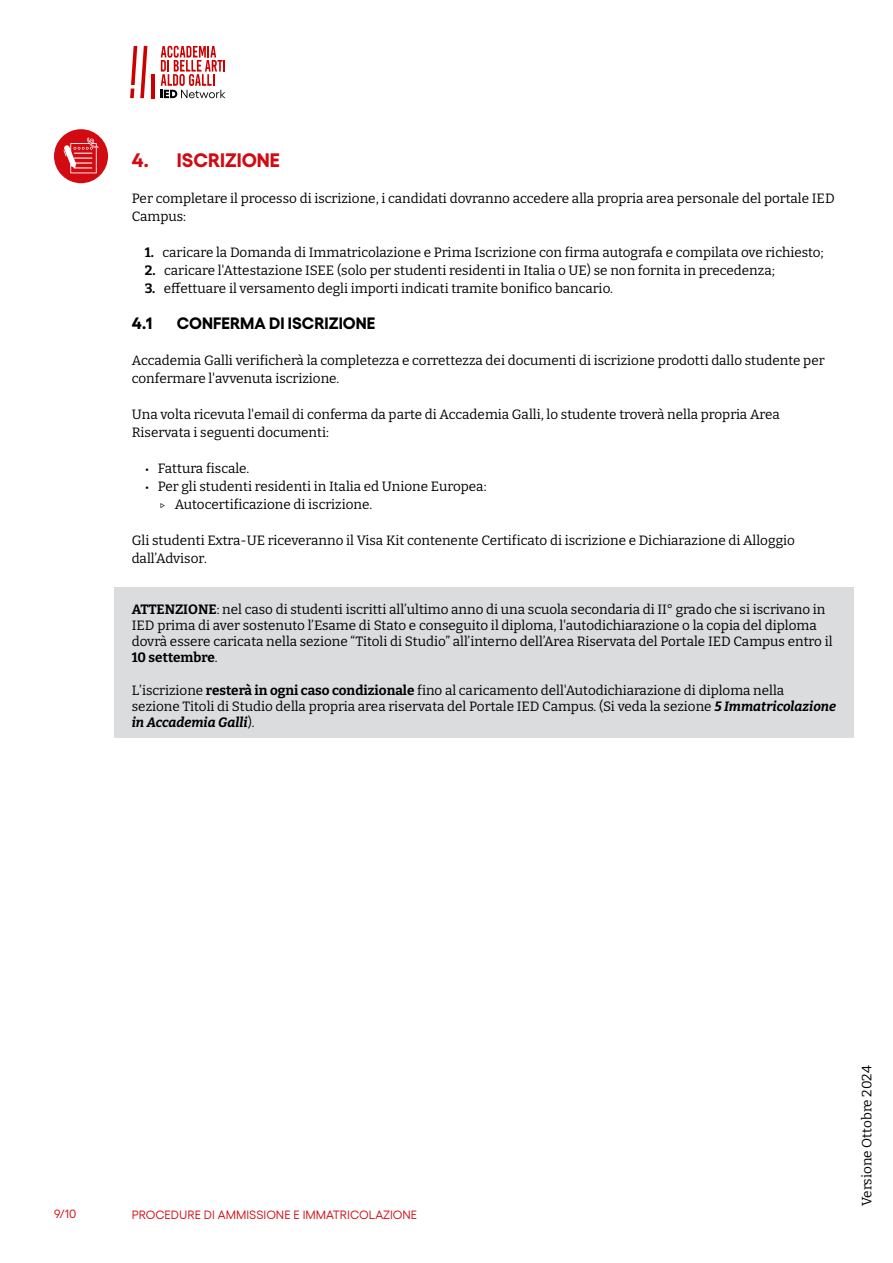
<style>
.page{position:relative;width:893px;height:1263px;background:#fff}
.page>*{position:absolute;margin:0;border:0;box-sizing:border-box;transform-origin:0 0}
.t1{font:700 19.5px "Gellix";color:#d20a11}
.t2{font:700 16.5px "Gellix";color:#000}
.t3{font:13.5px/18px "Bitter";color:#000}
.t4{font:12px "Gellix";color:#d20a11}
.s1{font-weight:700}
.s2{font-size:10.5px}
.s3{font-weight:700;font-style:italic}
</style>
<div class="page">
<hr style="left:151px;top:74px;width:3px;height:24px;background:#c00">
<svg style="left:130px;top:46px;width:17px;height:52px"></svg>
<svg style="left:161px;top:46px;width:64px;height:52px"></svg>
<div style="left:115px;top:587px;width:739px;height:151px;background:#dadcdd"></div>
<div style="left:54px;top:129px;width:54px;height:54px;background:#d20a11;border-radius:50%"></div>
<svg style="left:64px;top:138px;width:34px;height:35px"></svg>
<h1 class="t1" style="left:132px;top:145px;width:150px">4. ISCRIZIONE</h1>
<p class="t3" style="left:132px;top:189px;width:704px">Per completare il processo di iscrizione, i candidati dovranno accedere alla propria area personale del portale IED<br>Campus:</p>
<p class="t3" style="left:145px;top:243px;width:680px"><span class="s1">1.</span> caricare la Domanda di Immatricolazione e Prima Iscrizione con firma autografa e compilata ove richiesto;</p>
<p class="t3" style="left:145px;top:261px;width:632px"><span class="s1">2.</span> caricare l'Attestazione ISEE (solo per studenti residenti in Italia o UE) se non fornita in precedenza;</p>
<p class="t3" style="left:145px;top:279px;width:470px"><span class="s1">3.</span> effettuare il versamento degli importi indicati tramite bonifico bancario.</p>
<p class="t2" style="left:132px;top:310px;width:22px">4.1</p>
<p class="t2" style="left:177px;top:310px;width:200px">CONFERMA DI ISCRIZIONE</p>
<p class="t3" style="left:132px;top:351px;width:694px">Accademia Galli verificherà la completezza e correttezza dei documenti di iscrizione prodotti dallo studente per confermare l'avvenuta iscrizione.</p>
<p class="t3" style="left:132px;top:405px;width:649px">Una volta ricevuta l'email di conferma da parte di Accademia Galli, lo studente troverà nella propria Area<br>Riservata i seguenti documenti:</p>
<p class="t3" style="left:145px;top:459px;width:106px"><span class="s2">•</span> Fattura fiscale.</p>
<p class="t3" style="left:159px;top:477px;width:329px;text-indent:-13px"><span class="s2">•</span> Per gli studenti residenti in Italia ed Unione Europea: <span class="s2">▷</span> Autocertificazione di iscrizione.</p>
<p class="t3" style="left:132px;top:531px;width:664px">Gli studenti Extra-UE riceveranno il Visa Kit contenente Certificato di iscrizione e Dichiarazione di Alloggio dall’Advisor.</p>
<p class="t3" style="left:132px;top:601px;width:702px;line-height:16.2px"><span class="s1">ATTENZIONE</span>: nel caso di studenti iscritti all’ultimo anno di una scuola secondaria di II° grado che si iscrivano in IED prima di aver sostenuto l’Esame di Stato e conseguito il diploma, l'autodichiarazione o la copia del diploma dovrà essere caricata nella sezione “Titoli di Studio” all’interno dell’Area Riservata del Portale IED Campus entro il <span class="s1">10 settembre</span>.</p>
<p class="t3" style="left:132px;top:682px;width:706px;line-height:16.2px">L’iscrizione <span class="s1">resterà in ogni caso condizionale</span> fino al caricamento dell'Autodichiarazione di diploma nella<br>sezione Titoli di Studio della propria area riservata del Portale IED Campus. (Si veda la sezione <span class="s3">5 Immatricolazione in Accademia Galli</span>).</p>
<p class="t4" style="left:54px;top:1204px;width:24px">9/10</p>
<p class="t4" style="left:132px;top:1205px;width:287px">PROCEDURE DI AMMISSIONE E IMMATRICOLAZIONE</p>
<p class="t3" style="left:857px;top:1206px;width:142px;rotate:-90deg">Versione Ottobre 2024</p>
</div>
